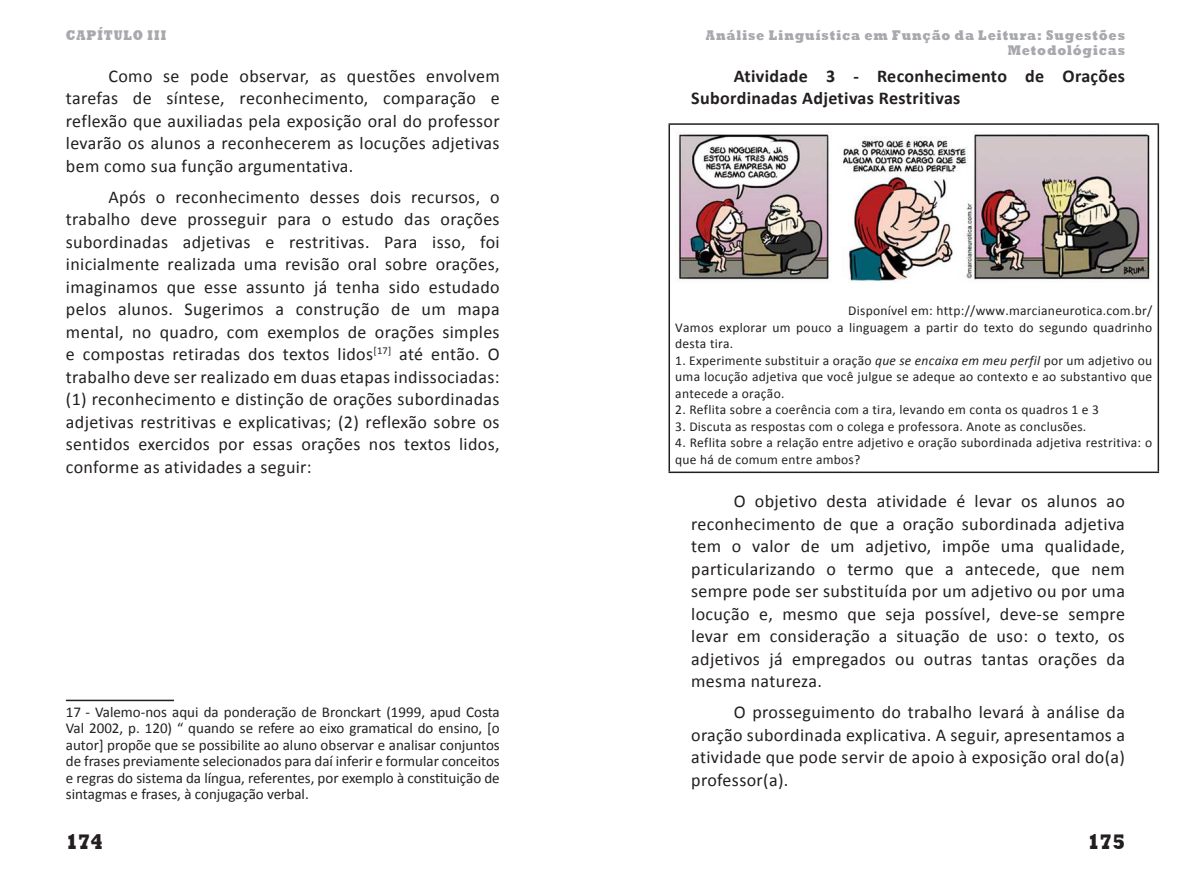
<style>
.page{position:relative;width:1191px;height:893px;background:#fff}
.page>*{position:absolute;margin:0;border:0;box-sizing:border-box;transform-origin:0 0}
.t1{font:800 21.6px "Rockwell";letter-spacing:-.005em;color:#231f20;scale:.83 1}
.t2{font:18px/22.5px "Calibri";letter-spacing:.02em;color:#231f20;text-align:justify}
.t3{font:700 18px/22.5px "Calibri";letter-spacing:.02em;color:#231f20}
.t4{font:15px/16.5px "Calibri";color:#231f20;text-align:justify}
.t5{font:800 14.4px/15px "Rockwell";letter-spacing:.075em;color:#a8a9ad;text-align:right;scale:.83 1}
.t6{font:13.5px/16.5px "Calibri";letter-spacing:.02em;color:#231f20;text-align:justify}
.s1{font-style:italic}
</style>
<div class="page">
<hr style="left:66px;top:700px;width:108px;height:1px;background:#231f20">
<hr style="left:668px;top:123px;width:491px;height:2px;background:#231f20">
<hr style="left:668px;top:125px;width:2px;height:347px;background:#231f20">
<hr style="left:1157px;top:125px;width:2px;height:347px;background:#231f20">
<hr style="left:668px;top:472px;width:491px;height:1px;background:#231f20">
<img style="left:678px;top:131px;width:473px;height:151px">
<p class="t5" style="left:66px;top:29px;width:123px">CAPÍTULO III</p>
<p class="t5" style="left:706px;top:29px;width:506px">Análise Linguística em Função da Leitura: Sugestões<br>Metodológicas</p>
<p class="t2" style="left:66px;top:64px;width:435px;text-indent:43px">Como se pode observar, as questões envolvem tarefas de síntese, reconhecimento, comparação e reflexão que auxiliadas pela exposição oral do professor levarão os alunos a reconhecerem as locuções adjetivas bem como sua função argumentativa.</p>
<p class="t2" style="left:66px;top:185px;width:435px;text-indent:43px">Após o reconhecimento desses dois recursos, o trabalho deve prosseguir para o estudo das orações subordinadas adjetivas e restritivas. Para isso, foi inicialmente realizada uma revisão oral sobre orações, imaginamos que esse assunto já tenha sido estudado pelos alunos. Sugerimos a construção de um mapa mental, no quadro, com exemplos de orações simples e compostas retiradas dos textos lidos<sup>[17]</sup> até então. O trabalho deve ser realizado em duas etapas indissociadas: (1) reconhecimento e distinção de orações subordinadas adjetivas restritivas e explicativas; (2) reflexão sobre os sentidos exercidos por essas orações nos textos lidos, conforme as atividades a seguir:</p>
<p class="t4" style="left:66px;top:705px;width:435px">17 - Valemo-nos aqui da ponderação de Bronckart (1999, apud Costa Val 2002, p. 120) “ quando se refere ao eixo gramaical do ensino, [o autor] propõe que se possibilite ao aluno observar e analisar conjuntos de frases previamente selecionados para daí inferir e formular conceitos e regras do sistema da língua, referentes, por exemplo à consituição de sintagmas e frases, à conjugação verbal.</p>
<p class="t3" style="left:691px;top:64px;width:435px;text-indent:43px">Atividade 3 - Reconhecimento de Orações<br>Subordinadas Adjetivas Restritivas</p>
<p class="t6" style="left:675px;top:302px;width:478px;text-indent:173px">Disponível em: http://www.marcianeurotica.com.br/ Vamos explorar um pouco a linguagem a partir do texto do segundo quadrinho desta tira.</p>
<p class="t6" style="left:675px;top:352px;width:478px">1. Experimente substituir a oração <span class="s1">que se encaixa em meu perfil</span> por um adjetivo ou uma locução adjetiva que você julgue se adeque ao contexto e ao substantivo que antecede a oração.</p>
<p class="t6" style="left:675px;top:401px;width:425px">2. Reflita sobre a coerência com a tira, levando em conta os quadros 1 e 3</p>
<p class="t6" style="left:675px;top:418px;width:412px">3. Discuta as respostas com o colega e professora. Anote as conclusões.</p>
<p class="t6" style="left:675px;top:434px;width:478px">4. Reflita sobre a relação entre adjetivo e oração subordinada adjetiva restritiva: o que há de comum entre ambos?</p>
<p class="t2" style="left:691px;top:490px;width:435px;text-indent:43px">O objetivo desta atividade é levar os alunos ao reconhecimento de que a oração subordinada adjetiva tem o valor de um adjetivo, impõe uma qualidade, particularizando o termo que a antecede, que nem sempre pode ser substituída por um adjetivo ou por uma locução e, mesmo que seja possível, deve-se sempre levar em consideração a situação de uso: o texto, os adjetivos já empregados ou outras tantas orações da mesma natureza.</p>
<p class="t2" style="left:691px;top:701px;width:435px;text-indent:43px">O prosseguimento do trabalho levará à análise da oração subordinada explicativa. A seguir, apresentamos a atividade que pode servir de apoio à exposição oral do(a) professor(a).</p>
<p class="t1" style="left:66px;top:834px;width:46px">174</p>
<p class="t1" style="left:1087px;top:834px;width:47px">175</p>
</div>
